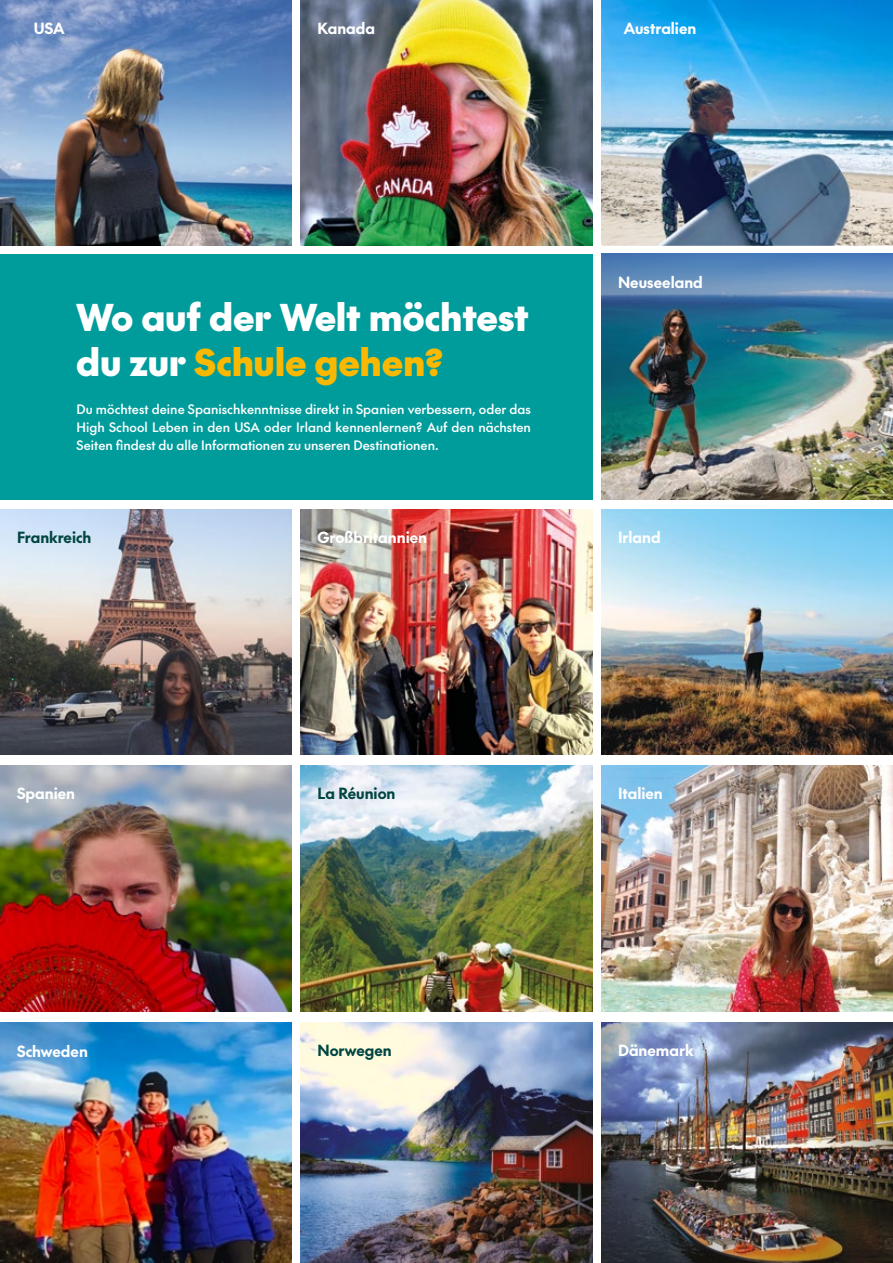
<style>
.page{position:relative;width:893px;height:1263px;background:#fff}
.page>*{position:absolute;margin:0;border:0;box-sizing:border-box;transform-origin:0 0}
.t1{font:900 36px/45px "The Future";letter-spacing:.01em;color:#fff}
.t2{font:700 15px "The Future";color:#fff}
.t3{font:700 15px "The Future";color:#004542}
.t4{font:500 12.75px/18px "The Future";color:#fff;text-align:justify}
.s1{color:#fbb800}
</style>
<div class="page">
<img style="left:0;top:0;width:292px;height:246px">
<img style="left:300px;top:0;width:292px;height:246px">
<img style="left:300px;top:765px;width:292px;height:246px">
<img style="left:300px;top:1022px;width:292px;height:241px">
<img style="left:601px;top:254px;width:292px;height:246px">
<img style="left:601px;top:765px;width:292px;height:246px">
<img style="left:601px;top:1022px;width:292px;height:241px">
<img style="left:0;top:509px;width:292px;height:246px">
<img style="left:0;top:765px;width:292px;height:246px">
<img style="left:0;top:1022px;width:292px;height:241px">
<img style="left:601px;top:0;width:292px;height:246px">
<img style="left:601px;top:509px;width:292px;height:246px">
<img style="left:300px;top:509px;width:292px;height:246px">
<div style="left:0;top:254px;width:592px;height:246px;background:#009c9b"></div>
<p class="t2" style="left:317px;top:17px;width:59px">Kanada</p>
<p class="t2" style="left:34px;top:17px;width:32px">USA</p>
<p class="t2" style="left:624px;top:17px;width:74px">Australien</p>
<h1 class="t1" style="left:77px;top:293px;width:453px">Wo auf der Welt möchtest du zur <span class="s1">Schule gehen?</span></h1>
<p class="t4" style="left:77px;top:400px;width:456px">Du möchtest deine Spanischkenntnisse direkt in Spanien verbessern, oder das High School Leben in den USA oder Irland kennenlernen? Auf den nächsten Seiten findest du alle Informationen zu unseren Destinationen.</p>
<p class="t2" style="left:618px;top:271px;width:86px">Neuseeland</p>
<p class="t3" style="left:17px;top:526px;width:76px">Frankreich</p>
<p class="t2" style="left:317px;top:526px;width:111px">Großbritannien</p>
<p class="t2" style="left:618px;top:526px;width:44px">Irland</p>
<p class="t2" style="left:17px;top:783px;width:60px">Spanien</p>
<p class="t2" style="left:17px;top:1040px;width:72px">Schweden</p>
<p class="t3" style="left:317px;top:783px;width:79px">La Réunion</p>
<p class="t3" style="left:317px;top:1039px;width:76px">Norwegen</p>
<p class="t2" style="left:618px;top:783px;width:46px">Italien</p>
<p class="t2" style="left:618px;top:1039px;width:77px">Dänemark</p>
</div>
